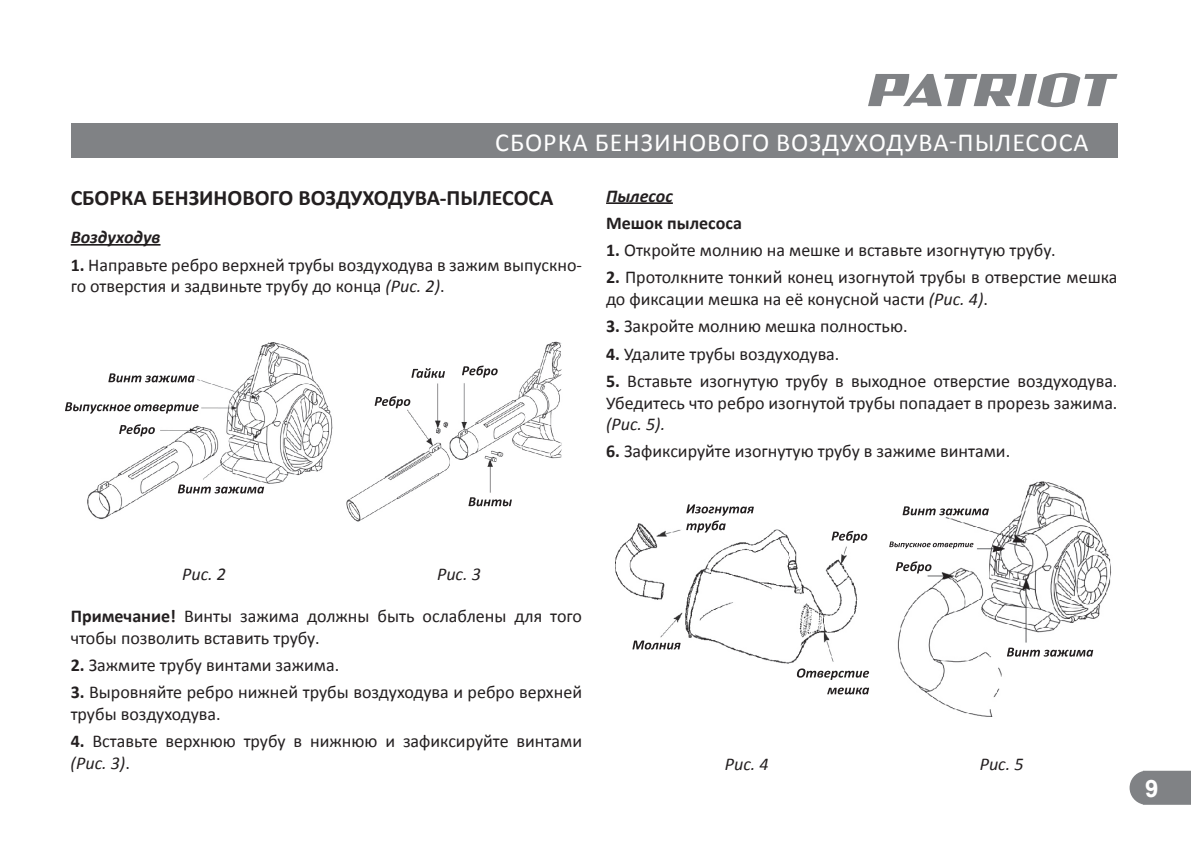
<style>
.page{position:relative;width:1191px;height:843px;background:#fff}
.page>*{position:absolute;margin:0;border:0;box-sizing:border-box;transform-origin:0 0}
.t1{font:26px "Calibri";letter-spacing:.04em;color:#fff}
.t2{font:700 24px "Arial";color:#fff}
.t3{font:700 22px "Calibri";color:#231f20}
.t4{font:18px/21.6px "Calibri";color:#231f20}
.t5{font:italic 18px "Calibri";color:#231f20}
.t6{font:italic 700 18px "Calibri";color:#231f20}
.t7{font:700 18px "Calibri";color:#231f20}
.s1{font-weight:700}
.s2{font-style:italic}
</style>
<div class="page">
<svg style="left:1129px;top:770px;width:62px;height:34px;background:#8a8c8f"></svg>
<svg style="left:868px;top:73px;width:249px;height:34px"></svg>
<div style="left:71px;top:124px;width:1046px;height:34px;background:#808285"></div>
<hr style="left:71px;top:244px;width:89px;height:1px;background:#231f20">
<hr style="left:606px;top:202px;width:67px;height:2px;background:#231f20">
<img style="left:87px;top:342px;width:246px;height:177px">
<img style="left:346px;top:341px;width:216px;height:181px">
<img style="left:615px;top:523px;width:243px;height:141px">
<img style="left:895px;top:481px;width:217px;height:236px">
<svg style="left:119px;top:424px;width:36px;height:12px"></svg>
<svg style="left:65px;top:402px;width:134px;height:11px"></svg>
<svg style="left:108px;top:373px;width:87px;height:9px"></svg>
<svg style="left:178px;top:484px;width:86px;height:9px"></svg>
<svg style="left:375px;top:396px;width:35px;height:12px"></svg>
<svg style="left:462px;top:365px;width:36px;height:12px"></svg>
<svg style="left:411px;top:368px;width:34px;height:10px"></svg>
<svg style="left:468px;top:497px;width:44px;height:9px"></svg>
<svg style="left:686px;top:504px;width:68px;height:28px"></svg>
<svg style="left:632px;top:640px;width:48px;height:9px"></svg>
<svg style="left:827px;top:687px;width:42px;height:7px"></svg>
<svg style="left:797px;top:668px;width:72px;height:11px"></svg>
<svg style="left:831px;top:530px;width:36px;height:13px"></svg>
<svg style="left:896px;top:561px;width:35px;height:12px"></svg>
<svg style="left:902px;top:506px;width:87px;height:9px"></svg>
<svg style="left:1007px;top:647px;width:86px;height:9px"></svg>
<svg style="left:889px;top:541px;width:84px;height:7px"></svg>
<h1 class="t1" style="left:495px;top:125px;width:595px">СБОРКА БЕНЗИНОВОГО ВОЗДУХОДУВА-ПЫЛЕСОСА</h1>
<p class="t3" style="left:71px;top:183px;width:484px">СБОРКА БЕНЗИНОВОГО ВОЗДУХОДУВА-ПЫЛЕСОСА</p>
<p class="t6" style="left:71px;top:226px;width:91px">Воздуходув</p>
<p class="t4" style="left:71px;top:254px;width:513px"><span class="s1">1.</span> Направьте ребро верхней трубы воздуходува в зажим выпускно&shy;го отверстия и задвиньте трубу до конца <span class="s2">(Рис. 2)</span>.</p>
<p class="t6" style="left:606px;top:184px;width:68px">Пылесос</p>
<p class="t7" style="left:606px;top:211px;width:137px">Мешок пылесоса</p>
<p class="t4" style="left:606px;top:239px;width:451px"><span class="s1">1.</span> Откройте молнию на мешке и вставьте изогнутую трубу.</p>
<p class="t4" style="left:606px;top:267px;width:513px"><span class="s1">2.</span> Протолкните тонкий конец изогнутой трубы в отверстие мешка до фиксации мешка на её конусной части <span class="s2">(Рис. 4)</span>.</p>
<p class="t4" style="left:606px;top:315px;width:303px"><span class="s1">3.</span> Закройте молнию мешка полностью.</p>
<p class="t4" style="left:606px;top:343px;width:235px"><span class="s1">4.</span> Удалите трубы воздуходува.</p>
<p class="t4" style="left:606px;top:370px;width:513px"><span class="s1">5.</span> Вставьте изогнутую трубу в выходное отверстие воздуходува.<br>Убедитесь что ребро изогнутой трубы попадает в прорезь зажима.</p>
<p class="t5" style="left:606px;top:412px;width:61px">(Рис. 5).</p>
<p class="t4" style="left:606px;top:440px;width:406px"><span class="s1">6.</span> Зафиксируйте изогнутую трубу в зажиме винтами.</p>
<p class="t5" style="left:182px;top:561px;width:45px">Рис. 2</p>
<p class="t5" style="left:437px;top:561px;width:45px">Рис. 3</p>
<p class="t4" style="left:71px;top:605px;width:513px"><span class="s1">Примечание!</span> Винты зажима должны быть ослаблены для того чтобы позволить вставить трубу.</p>
<p class="t4" style="left:71px;top:654px;width:270px"><span class="s1">2.</span> Зажмите трубу винтами зажима.</p>
<p class="t4" style="left:71px;top:681px;width:513px"><span class="s1">3.</span> Выровняйте ребро нижней трубы воздуходува и ребро верхней трубы воздуходува.</p>
<p class="t4" style="left:71px;top:730px;width:513px"><span class="s1">4.</span> Вставьте верхнюю трубу в нижнюю и зафиксируйте винтами <span class="s2">(Рис. 3)</span>.</p>
<p class="t5" style="left:725px;top:751px;width:45px">Рис. 4</p>
<p class="t5" style="left:979px;top:751px;width:45px">Рис. 5</p>
<h2 class="t2" style="left:1145px;top:771px;width:15px">9</h2>
</div>
